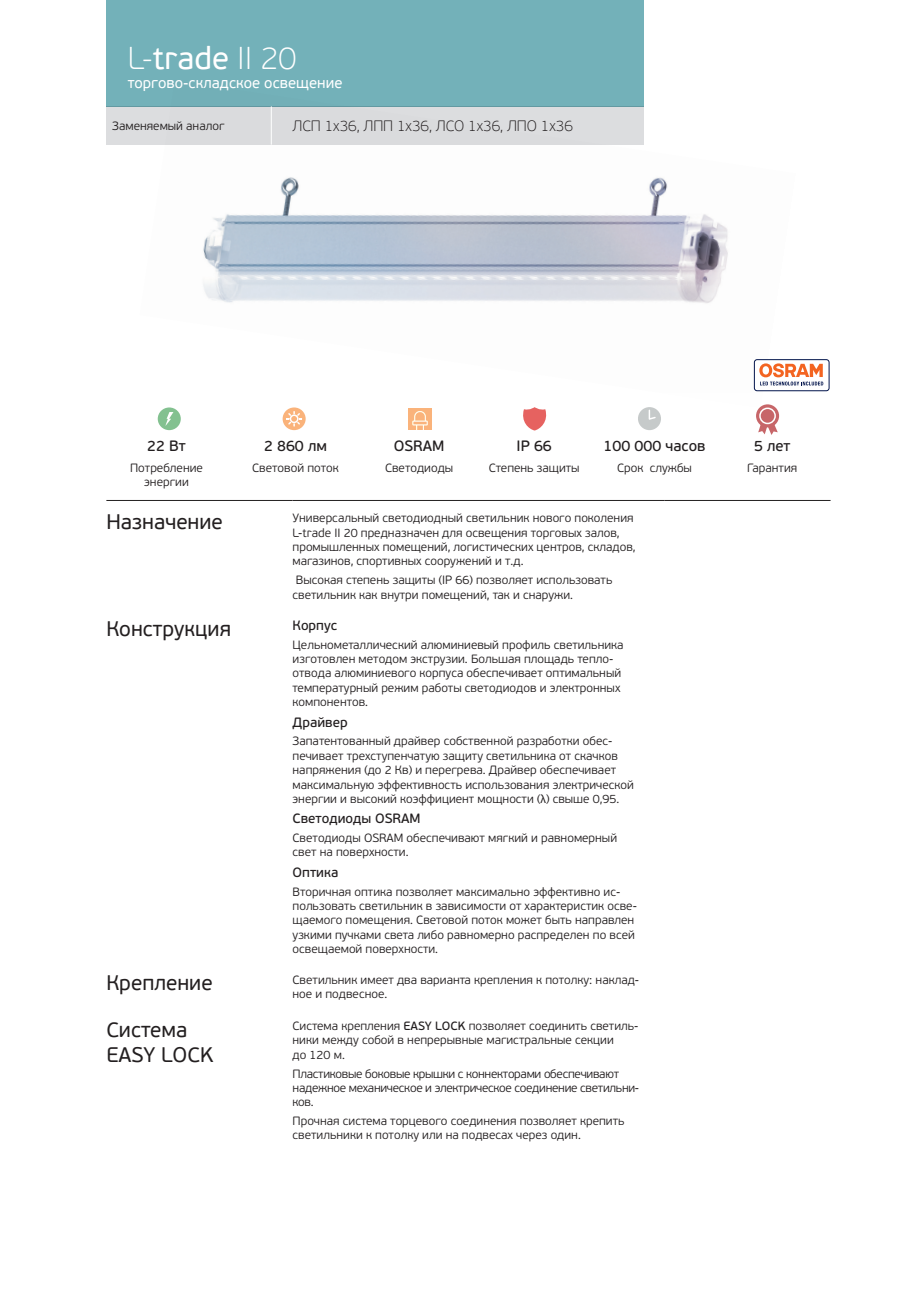
<style>
.page{position:relative;width:915px;height:1306px;background:#fff}
.page>*{position:absolute;margin:0;border:0;box-sizing:border-box;transform-origin:0 0}
.t1{font:100 31.5px "PF Beau Sans Pro";color:#fff}
.t2{font:21px "PF Beau Sans Pro";color:#231f20}
.t3{font:15px "PF Beau Sans Pro Bbook";color:#231f20}
.t4{font:100 15px "PF Beau Sans Pro";color:#231f20}
.t5{font:15px "PF Beau Sans Pro";color:#fff}
.t6{font:13.5px "PF Beau Sans Pro Bbook";color:#231f20}
.t7{font:300 12px/14.4px "PF Beau Sans Pro";color:#231f20}
.t8{font:300 12px/14.4px "PF Beau Sans Pro";letter-spacing:-.025em;color:#231f20}
.s1{font-weight:400}
.s2{font-family:"Myriad Pro";font-weight:400}
.s3{font-family:"PF Beau Sans Pro Bbook";font-weight:400}
</style>
<div class="page">
<img style="left:203px;top:81px;width:592px;height:311px">
<div style="left:158px;top:407px;width:23px;height:23px;background:#83c190;border-radius:50%"></div>
<svg style="left:165px;top:412px;width:8px;height:13px"></svg>
<div style="left:637px;top:407px;width:23px;height:23px;background:#c6caca;border-radius:50%"></div>
<svg style="left:648px;top:409px;width:8px;height:11px"></svg>
<svg style="left:758px;top:421px;width:19px;height:14px"></svg>
<svg style="left:755px;top:404px;width:23px;height:23px"></svg>
<div style="left:759px;top:408px;width:15px;height:15px;background:#c76669;border-radius:50%"></div>
<div style="left:759px;top:407px;width:16px;height:17px;border:2px solid #fff;border-radius:50%"></div>
<svg style="left:282px;top:407px;width:23px;height:23px"></svg>
<svg style="left:285px;top:410px;width:18px;height:17px"></svg>
<svg style="left:523px;top:407px;width:24px;height:23px"></svg>
<img style="left:408px;top:408px;width:23px;height:21px">
<div style="left:754px;top:359px;width:74px;height:32px;background:#fff;border-radius:3px"></div>
<div style="left:754px;top:359px;width:74px;height:32px;border:1px solid #02144b;border-radius:3px"></div>
<svg style="left:759px;top:363px;width:64px;height:22px"></svg>
<hr style="left:106px;top:500px;width:186px;height:1px;background:#231f20">
<hr style="left:292px;top:500px;width:372px;height:1px;background:#231f20">
<hr style="left:664px;top:500px;width:166px;height:1px;background:#231f20">
<div style="left:106px;top:0;width:537px;height:106px;background:#73b1b9"></div>
<div style="left:106px;top:106px;width:537px;height:39px;background:#dcdddf"></div>
<hr style="left:271px;top:106px;width:1px;height:39px;background:#fff">
<h1 class="t1" style="left:128px;top:41px;width:170px">L-<span class="s1">trade</span> II 20</h1>
<p class="t5" style="left:128px;top:74px;width:216px">торгово-складское освещение</p>
<p class="t7" style="left:112px;top:119px;width:114px">Заменяемый аналог</p>
<p class="t4" style="left:292px;top:117px;width:282px">ЛСП 1х36, ЛПП 1х36, ЛСО 1х36, ЛПО 1х36</p>
<p class="t3" style="left:147px;top:437px;width:40px">22 Вт</p>
<p class="t3" style="left:264px;top:437px;width:64px">2 860 лм</p>
<p class="t3" style="left:394px;top:437px;width:52px">OSRAM</p>
<p class="t3" style="left:516px;top:437px;width:37px">IP 66</p>
<p class="t3" style="left:603px;top:437px;width:103px">100 000 часов</p>
<p class="t3" style="left:753px;top:437px;width:38px">5 лет</p>
<p class="t7" style="left:130px;top:460px;width:74px">Потребление</p>
<p class="t7" style="left:144px;top:475px;width:46px">энергии</p>
<p class="t7" style="left:252px;top:460px;width:88px">Световой поток</p>
<p class="t7" style="left:385px;top:460px;width:70px">Светодиоды</p>
<p class="t7" style="left:488px;top:460px;width:92px">Cтепень защиты</p>
<p class="t7" style="left:617px;top:460px;width:76px">Срок службы</p>
<p class="t7" style="left:747px;top:460px;width:51px">Гарантия</p>
<p class="t2" style="left:106px;top:509px;width:118px">Назначение</p>
<p class="t7" style="left:292px;top:511px;width:344px">Универсальный светодиодный светильник нового поколения L-trade II 20 предназначен для освещения торговых залов, промышленных помещений, логистических центров, складов, магазинов, спортивных сооружений и т.д.</p>
<p class="t7" style="left:292px;top:573px;width:321px">Высокая степень защиты (IP 66) позволяет использовать светильник как внутри помещений, так и снаружи.</p>
<p class="t2" style="left:106px;top:616px;width:126px">Конструкция</p>
<p class="t6" style="left:292px;top:617px;width:46px">Корпус</p>
<p class="t7" style="left:292px;top:637px;width:332px">Цельнометаллический алюминиевый профиль светильника изготовлен методом экструзии. Большая площадь тепло&shy;отвода алюминиевого корпуса обеспечивает оптимальный температурный режим работы светодиодов и электронных компонентов.</p>
<p class="t6" style="left:292px;top:714px;width:57px">Драйвер</p>
<p class="t7" style="left:292px;top:734px;width:343px">Запатентованный драйвер собственной разработки обес&shy;печивает трехступенчатую защиту светильника от скачков напряжения (до 2 Кв) и перегрева. Драйвер обеспечивает максимальную эффективность использования электрической энергии и высокий коэффициент мощности (<span class="s2">λ</span>) свыше 0,95.</p>
<p class="t6" style="left:292px;top:811px;width:129px">Светодиоды OSRAM</p>
<p class="t7" style="left:292px;top:830px;width:326px">Светодиоды OSRAM обеспечивают мягкий и равномерный свет на поверхности.</p>
<p class="t6" style="left:292px;top:864px;width:47px">Оптика</p>
<p class="t7" style="left:292px;top:884px;width:346px">Вторичная оптика позволяет максимально эффективно ис&shy;пользовать светильник в зависимости от характеристик осве&shy;щаемого помещения. Световой поток может быть направлен узкими пучками света либо равномерно распределен по всей освещаемой поверхности.</p>
<p class="t2" style="left:106px;top:970px;width:108px">Крепление</p>
<p class="t7" style="left:292px;top:972px;width:348px">Светильник имеет два варианта крепления к потолку: наклад&shy;ное и подвесное.</p>
<p class="t2" style="left:106px;top:1017px;width:82px">Система</p>
<p class="t2" style="left:106px;top:1042px;width:108px">EASY LOCK</p>
<p class="t7" style="left:292px;top:1018px;width:347px">Cистема крепления <span class="s3">EASY LOCK</span> позволяет соединить светиль&shy;ники между собой в непрерывные магистральные секции<br>до 120 м.</p>
<p class="t8" style="left:292px;top:1066px;width:348px">Пластиковые боковые крышки с коннекторами обеспечивают надежное механическое и электрическое соединение светильни&shy;ков.</p>
<p class="t7" style="left:292px;top:1113px;width:333px">Прочная система торцевого соединения позволяет крепить светильники к потолку или на подвесах через один.</p>
</div>
